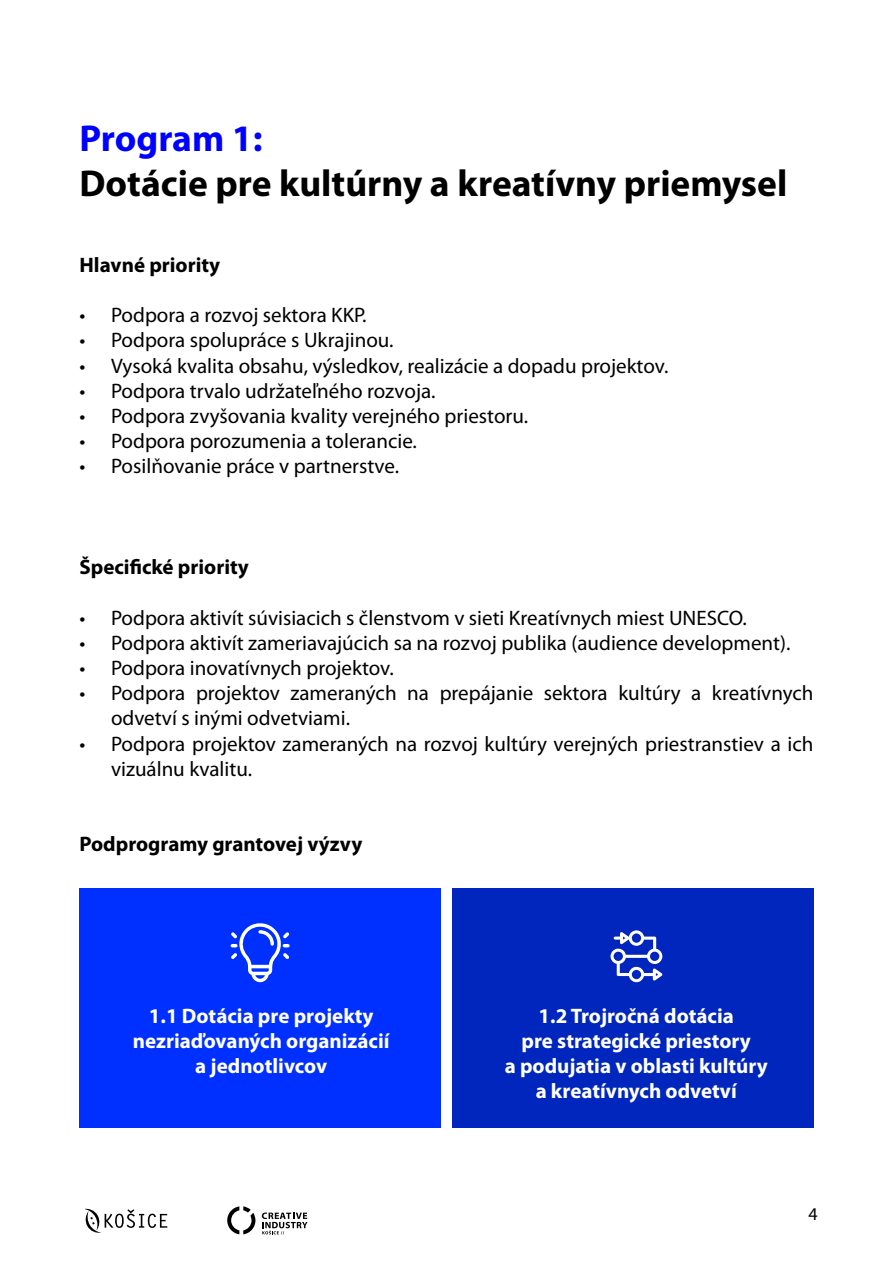
<style>
.page{position:relative;width:893px;height:1263px;background:#fff}
.page>*{position:absolute;margin:0;border:0;box-sizing:border-box;transform-origin:0 0}
.t1{font:700 37.5px "Myriad Pro";color:#000}
.t2{font:700 37.5px "Myriad Pro";letter-spacing:-.005em;color:#00f}
.t3{font:21px/25.2px "Myriad Pro";color:#000}
.t4{font:700 21px/25.2px "Myriad Pro";color:#fff;text-align:center}
.t5{font:700 21px "Myriad Pro";color:#000}
.t6{font:18px "Myriad Pro";color:#000}
</style>
<div class="page">
<svg style="left:227px;top:1206px;width:28px;height:28px"></svg>
<svg style="left:262px;top:1212px;width:46px;height:22px"></svg>
<svg style="left:85px;top:1208px;width:82px;height:25px"></svg>
<div style="left:452px;top:889px;width:361px;height:239px;background:#0026bd"></div>
<div style="left:80px;top:889px;width:361px;height:239px;background:#0030ff"></div>
<svg style="left:231px;top:923px;width:59px;height:59px"></svg>
<svg style="left:611px;top:930px;width:52px;height:52px"></svg>
<h1 class="t2" style="left:80px;top:117px;width:184px">Program 1:</h1>
<h1 class="t1" style="left:80px;top:162px;width:709px">Dotácie pre kultúrny a kreatívny priemysel</h1>
<p class="t5" style="left:80px;top:253px;width:142px">Hlavné priority</p>
<p class="t3" style="left:80px;top:303px;width:289px">• Podpora a rozvoj sektora KKP.</p>
<p class="t3" style="left:80px;top:328px;width:316px">• Podpora spolupráce s Ukrajinou.</p>
<p class="t3" style="left:80px;top:353px;width:590px">• Vysoká kvalita obsahu, výsledkov, realizácie a dopadu projektov.</p>
<p class="t3" style="left:80px;top:378px;width:358px">• Podpora trvalo udržateľného rozvoja.</p>
<p class="t3" style="left:80px;top:404px;width:450px">• Podpora zvyšovania kvality verejného priestoru.</p>
<p class="t3" style="left:80px;top:429px;width:339px">• Podpora porozumenia a tolerancie.</p>
<p class="t3" style="left:80px;top:454px;width:321px">• Posilňovanie práce v partnerstve.</p>
<p class="t5" style="left:80px;top:555px;width:171px">Špecifické priority</p>
<p class="t3" style="left:80px;top:605px;width:669px">• Podpora aktivít súvisiacich s členstvom v sieti Kreatívnych miest UNESCO.</p>
<p class="t3" style="left:80px;top:630px;width:712px">• Podpora aktivít zameriavajúcich sa na rozvoj publika (audience development).</p>
<p class="t3" style="left:80px;top:656px;width:316px">• Podpora inovatívnych projektov.</p>
<p class="t3" style="left:111px;top:681px;width:704px;text-indent:-32px">• Podpora projektov zameraných na prepájanie sektora kultúry a kreatívnych odvetví s inými odvetviami.</p>
<p class="t3" style="left:111px;top:731px;width:704px;text-indent:-32px">• Podpora projektov zameraných na rozvoj kultúry verejných priestranstiev a ich vizuálnu kvalitu.</p>
<p class="t5" style="left:80px;top:832px;width:284px">Podprogramy grantovej výzvy</p>
<p class="t4" style="left:133px;top:1003px;width:258px">1.1 Dotácia pre projekty nezriaďovaných organizácií a jednotlivcov</p>
<p class="t4" style="left:505px;top:1003px;width:264px">1.2 Trojročná dotácia<br>pre strategické priestory<br>a podujatia v oblasti kultúry a kreatívnych odvetví</p>
<p class="t6" style="left:808px;top:1204px;width:11px">4</p>
</div>
